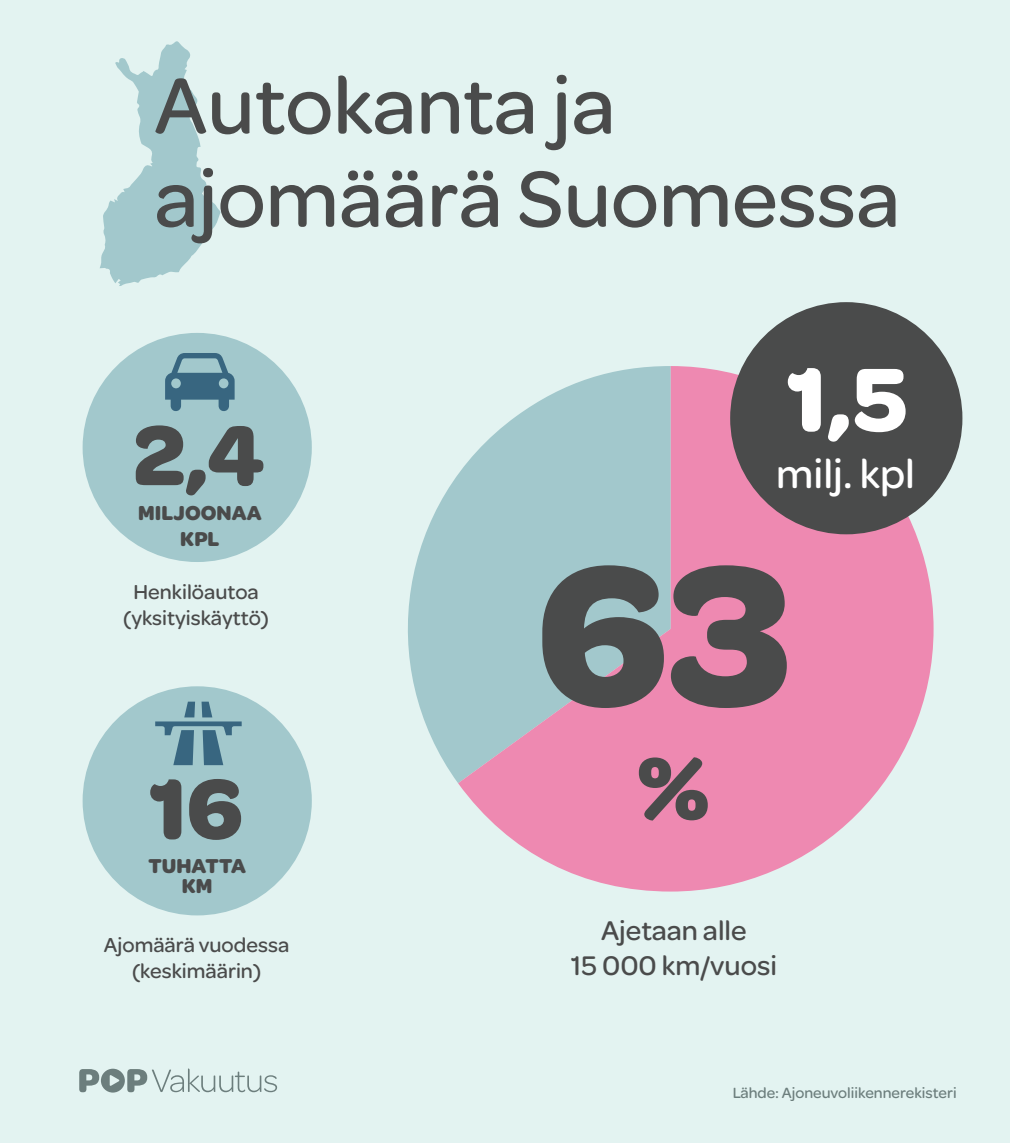
<style>
.page{position:relative;width:1010px;height:1143px;background:#e3f3f1}
.page>*{position:absolute;margin:0;border:0;box-sizing:border-box;transform-origin:0 0}
.t1{font:700 211.4px "Omnes";color:#4a4b4b}
.t2{font:700 95.6px "Omnes";color:#fff}
.t3{font:900 93.6px "Omnes";color:#4a4b4b}
.t4{font:700 90.4px "Omnes";color:#4a4b4b}
.t5{font:500 84.4px/93.2px "Omnes";color:#4a4b4b}
.t6{font:500 42.8px "Omnes";color:#fff}
.t7{font:500 28.8px/34.6px "Omnes";color:#4a4b4b;text-align:center}
.t8{font:500 21.6px/25.8px "Omnes";color:#4a4b4b;text-align:center}
.t9{font:700 21.6px/25.8px "Omnes";color:#4a4b4b;text-align:center}
.t10{font:500 15.8px "Omnes";color:#394c4b}
</style>
<div class="page">
<svg style="left:100px;top:41px;width:121px;height:245px"></svg>
<div style="left:83px;top:333px;width:229px;height:229px;background:#a2c8cc;border-radius:50%"></div>
<div style="left:83px;top:686px;width:229px;height:229px;background:#a2c8cc;border-radius:50%"></div>
<svg style="left:165px;top:353px;width:70px;height:58px"></svg>
<svg style="left:155px;top:702px;width:87px;height:63px"></svg>
<svg style="left:408px;top:475px;width:50px;height:308px;fill:#a2c8cc"></svg>
<svg style="left:458px;top:366px;width:475px;height:526px;background:#d5aac1"></svg>
<div style="left:730px;top:302px;width:232px;height:232px;background:#4a4b4b;border-radius:50%"></div>
<svg style="left:79px;top:1068px;width:198px;height:25px"></svg>
<h3 class="t5" style="left:154px;top:54px;width:747px">Autokanta ja ajomäärä Suomessa</h3>
<h3 class="t4" style="left:133px;top:388px;width:133px">2,4</h3>
<p class="t9" style="left:138px;top:499px;width:125px">MILJOONAA<br>KPL</p>
<p class="t8" style="left:123px;top:578px;width:147px">Henkilöautoa (yksityiskäyttö)</p>
<h3 class="t4" style="left:149px;top:742px;width:96px">16</h3>
<p class="t9" style="left:149px;top:855px;width:99px;line-height:19.6px">TUHATTA<br>KM</p>
<p class="t8" style="left:104px;top:931px;width:187px">Ajomäärä vuodessa (keskimäärin)</p>
<h2 class="t2" style="left:786px;top:328px;width:123px">1,5</h2>
<h3 class="t6" style="left:776px;top:444px;width:140px">milj. kpl</h3>
<h1 class="t1" style="left:536px;top:478px;width:257px">63</h1>
<h3 class="t3" style="left:638px;top:716px;width:71px">%</h3>
<h3 class="t7" style="left:571px;top:911px;width:207px">Ajetaan alle<br>15 000 km/vuosi</h3>
<p class="t10" style="left:732px;top:1082px;width:226px">Lähde: Ajoneuvoliikennerekisteri</p>
</div>
